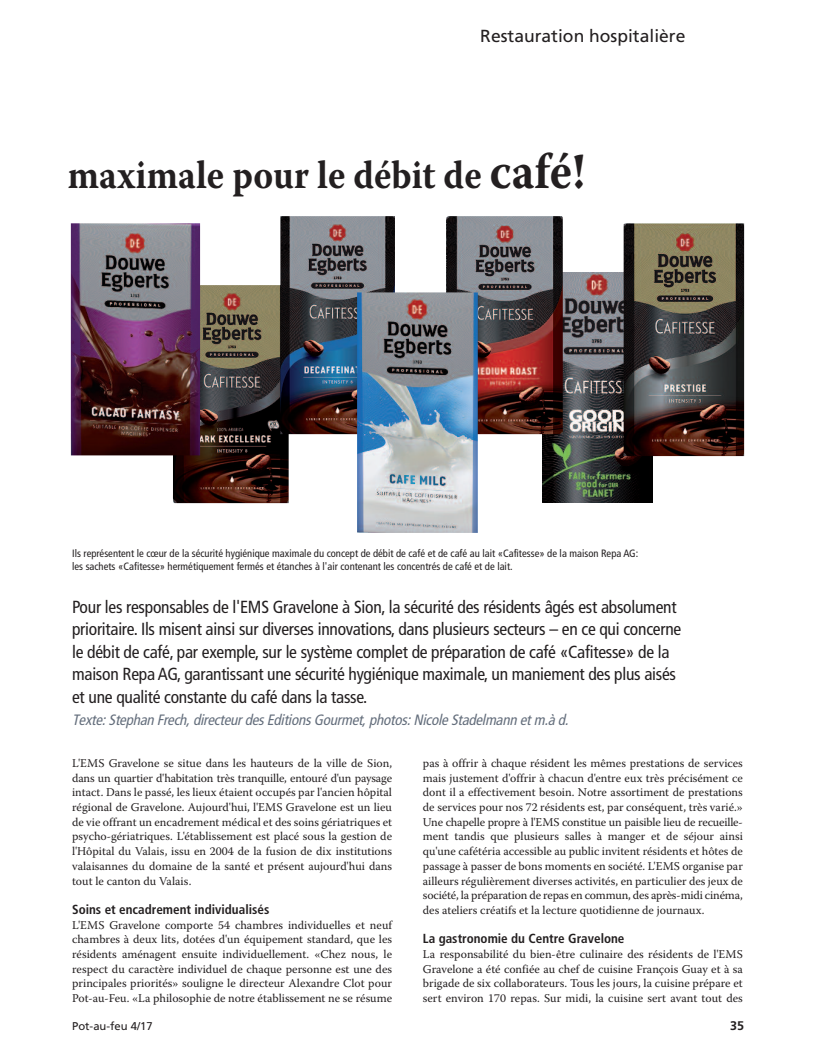
<style>
.page{position:relative;width:815px;height:1063px;background:#fff}
.page>*{position:absolute;margin:0;border:0;box-sizing:border-box;transform-origin:0 0}
.t1{font:700 40px "Warnock Pro";color:#231f20;scale:.9 1}
.t2{font:condensed 17.5px/22.5px "Frutiger";letter-spacing:-.015em;color:#231f20}
.t3{font:17.5px "Frutiger";color:#231f20}
.t4{font:italic condensed 15px "Frutiger";color:#646e7c}
.t5{font:700 condensed 13.12px "Frutiger";color:#231f20}
.t6{font:700 12.5px "Frutiger";color:#231f20}
.t7{font:11.88px/14.8px "Warnock Pro";color:#231f20;text-align:justify}
.t8{font:11.25px "Frutiger";color:#231f20}
.t9{font:condensed 10.62px/13.8px "Frutiger";color:#231f20}
.s1{font-size:51.25px}
</style>
<div class="page">
<img style="left:173px;top:285px;width:116px;height:218px">
<img style="left:280px;top:216px;width:115px;height:218px">
<img style="left:542px;top:273px;width:111px;height:230px">
<img style="left:446px;top:216px;width:117px;height:218px">
<img style="left:624px;top:223px;width:120px;height:233px">
<img style="left:71px;top:223px;width:129px;height:232px">
<img style="left:357px;top:292px;width:121px;height:241px">
<h2 class="t3" style="left:480px;top:28px;width:207px">Restauration hospitalière</h2>
<h1 class="t1" style="left:68px;top:160px;width:576px">maximale pour le débit de <span class="s1">café!</span></h1>
<p class="t9" style="left:72px;top:547px;width:568px">Ils représentent le cœur de la sécurité hygiénique maximale du concept de débit de café et de café au lait «Cafitesse» de la maison Repa AG: les sachets «Cafitesse» hermétiquement fermés et étanches à l'air contenant les concentrés de café et de lait.</p>
<p class="t2" style="left:72px;top:597px;width:611px">Pour les responsables de l'EMS Gravelone à Sion, la sécurité des résidents âgés est absolument prioritaire. Ils misent ainsi sur diverses innovations, dans plusieurs secteurs – en ce qui concerne le débit de café, par exemple, sur le système complet de préparation de café «Cafitesse» de la maison Repa AG, garantissant une sécurité hygiénique maximale, un maniement des plus aisés et une qualité constante du café dans la tasse.</p>
<p class="t4" style="left:72px;top:714px;width:501px">Texte: Stephan Frech, directeur des Editions Gourmet, photos: Nicole Stadelmann et m.à d.</p>
<p class="t7" style="left:72px;top:757px;width:321px">L'EMS Gravelone se situe dans les hauteurs de la ville de Sion, dans un quartier d'habitation très tranquille, entouré d'un paysage intact. Dans le passé, les lieux étaient occupés par l'ancien hôpital régional de Gravelone. Aujourd'hui, l'EMS Gravelone est un lieu de vie offrant un encadrement médical et des soins gériatriques et psycho-gériatriques. L'établissement est placé sous la gestion de l'Hôpital du Valais, issu en 2004 de la fusion de dix institutions valaisannes du domaine de la santé et présent aujourd'hui dans tout le canton du Valais.</p>
<p class="t5" style="left:72px;top:904px;width:199px">Soins et encadrement individualisés</p>
<p class="t7" style="left:72px;top:918px;width:321px">L'EMS Gravelone comporte 54 chambres individuelles et neuf chambres à deux lits, dotées d'un équipement standard, que les résidents aménagent ensuite individuellement. «Chez nous, le respect du caractère individuel de chaque personne est une des principales priorités» souligne le directeur Alexandre Clot pour Pot-au-Feu. «La philosophie de notre établissement ne se résume</p>
<p class="t8" style="left:72px;top:1022px;width:82px">Pot-au-feu 4/17</p>
<p class="t7" style="left:423px;top:757px;width:321px">pas à offrir à chaque résident les mêmes prestations de services mais justement d'offrir à chacun d'entre eux très précisément ce dont il a effectivement besoin. Notre assortiment de prestations de services pour nos 72 résidents est, par conséquent, très varié.» Une chapelle propre à l'EMS constitue un paisible lieu de recueille&shy;ment tandis que plusieurs salles à manger et de séjour ainsi qu'une cafétéria accessible au public invitent résidents et hôtes de passage à passer de bons moments en société. L'EMS organise par ailleurs régulièrement diverses activités, en particulier des jeux de société, la préparation de repas en commun, des après-midi cinéma, des ateliers créatifs et la lecture quotidienne de journaux.</p>
<p class="t5" style="left:423px;top:933px;width:203px">La gastronomie du Centre Gravelone</p>
<p class="t7" style="left:423px;top:948px;width:321px">La responsabilité du bien-être culinaire des résidents de l'EMS Gravelone a été confiée au chef de cuisine François Guay et à sa brigade de six collaborateurs. Tous les jours, la cuisine prépare et sert environ 170 repas. Sur midi, la cuisine sert avant tout des</p>
<p class="t6" style="left:730px;top:1020px;width:15px">35</p>
</div>
